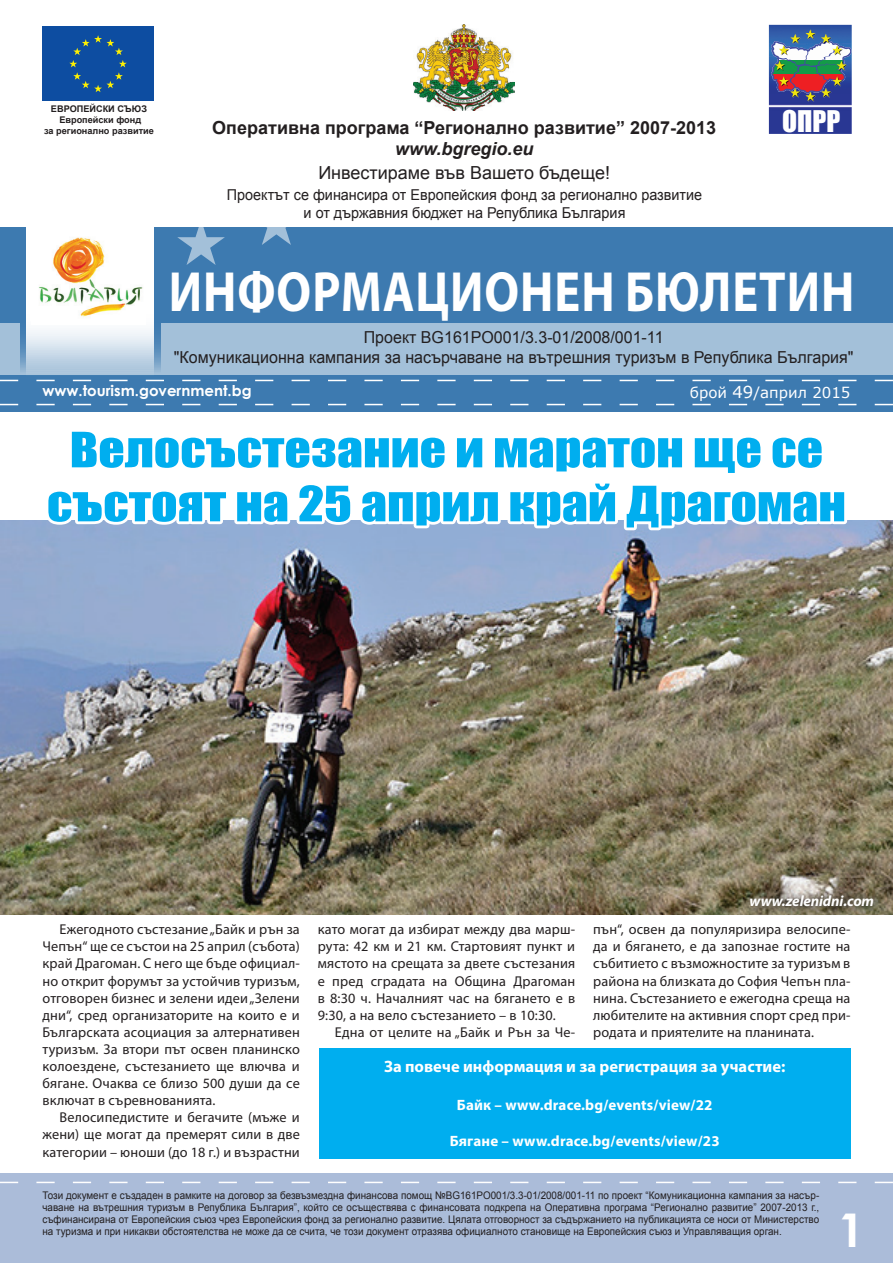
<style>
.page{position:relative;width:893px;height:1263px;background:#fff}
.page>*{position:absolute;margin:0;border:0;box-sizing:border-box;transform-origin:0 0}
.t1{font:700 57px "Myriad Pro";letter-spacing:.02em;color:#fff;scale:.85 1}
.t2{font:700 46.5px "Century Gothic";color:#fff}
.t3{font:45px/54px "Impact";color:#00aeef;text-align:center;scale:1.15 1}
.t4{font:27.6px "Impact";color:#fff}
.t5{font:700 18px "Arial";color:#231f20}
.t6{font:18px "Arial";color:#231f20}
.t7{font:italic 700 18px "Arial";color:#231f20}
.t8{font:16.5px/19.8px "Arial";color:#231f20;text-align:center}
.t9{font:700 16.5px "Myriad Pro";color:#fff}
.t10{font:15px/18px "Arial";color:#231f20;text-align:center;scale:.96 1}
.t11{font:700 15px "Myriad Pro";letter-spacing:.01em;color:#fff}
.t12{font:700 15px "Century Gothic";color:#fff}
.t13{font:italic 700 15px "Myriad Pro";letter-spacing:-.01em;color:#fff}
.t14{font:15px "Verdana";color:#fff}
.t15{font:14.25px/17.1px "Myriad Pro";letter-spacing:.01em;color:#231f20;text-align:justify}
.t16{font:10.5px/12px "Arial";color:#231f20;text-align:justify;scale:.94 1}
.t17{font:700 9.15px/10.9px "Arial";color:#231f20;text-align:center}
.s1{font-size:16.5px}
</style>
<div class="page">
<div style="left:0;top:1174px;width:893px;height:89px;background:#abbcd9"></div>
<svg style="left:0;top:1182px;width:893px;height:1px"></svg>
<div style="left:0;top:227px;width:893px;height:185px;background:#3d7ab0"></div>
<svg style="left:177px;top:227px;width:48px;height:38px"></svg>
<svg style="left:262px;top:227px;width:29px;height:18px"></svg>
<div style="left:0;top:324px;width:893px;height:51px;background:#a3c0d9"></div>
<svg style="left:0;top:380px;width:893px;height:1px"></svg>
<div style="left:42px;top:27px;width:112px;height:74px;background:#0d4da1"></div>
<svg style="left:42px;top:26px;width:85px;height:66px"></svg>
<img style="left:769px;top:25px;width:83px;height:109px">
<img style="left:771px;top:29px;width:81px;height:73px">
<img style="left:414px;top:25px;width:100px;height:85px">
<svg style="left:20px;top:324px;width:140px;height:58px"></svg>
<svg style="left:26px;top:227px;width:128px;height:155px"></svg>
<div style="left:31px;top:230px;width:115px;height:95px;background:#fff"></div>
<img style="left:39px;top:237px;width:104px;height:80px">
<img style="left:0;top:538px;width:893px;height:376px">
<svg style="left:0;top:403px;width:893px;height:135px"></svg>
<div style="left:319px;top:1048px;width:531px;height:110px;background:#00aeef"></div>
<svg style="left:743px;top:888px;width:140px;height:27px;background:#766e5b"></svg>
<p class="t17" style="left:44px;top:103px;width:111px">ЕВРОПЕЙСКИ СЪЮЗ<br>Европейски фонд<br>за регионално развитие</p>
<p class="t5" style="left:212px;top:115px;width:505px">Оперативна програма “Регионално развитие” 2007-2013</p>
<h3 class="t4" style="left:782px;top:99px;width:60px">ОПРР</h3>
<p class="t7" style="left:395px;top:137px;width:140px">www.bgregio.eu</p>
<p class="t6" style="left:318px;top:161px;width:293px">Инвестираме във Вашето бъдеще!</p>
<p class="t10" style="left:227px;top:186px;width:497px">Проектът се финансира от Европейския фонд за регионално развитие и от държавния бюджет на Република България</p>
<h1 class="t1" style="left:169px;top:254px;width:808px">информационен бюлетин</h1>
<p class="t8" style="left:174px;top:328px;width:681px">Проект BG161PO001/3.3-01/2008/001-11<br>"Комуникационна кампания за насърчаване на вътрешния туризъм в Република България"</p>
<p class="t12" style="left:43px;top:379px;width:211px">www.tourism.government.bg</p>
<p class="t14" style="left:690px;top:382px;width:162px">брой <span class="s1">49</span>/април 2015</p>
<h3 class="t3" style="left:47px;top:421px;width:696px">Велосъстезание и маратон ще се състоят на 25 април край Драгоман</h3>
<p class="t15" style="left:43px;top:921px;width:259px;text-indent:17px">Ежегодното състезание „Байк и рън за Чепън“ ще се състои на 25 април (събота) край Драгоман. С него ще бъде официал&shy;но открит форумът за устойчив туризъм, отговорен бизнес и зелени идеи „Зелени дни“, сред организаторите на които е и Българската асоциация за алтернативен туризъм. За втори път освен планинско колоездене, състезанието ще влючва и бягане. Очаква се близо 500 души да се включат в съревнованията.</p>
<p class="t15" style="left:43px;top:1109px;width:259px;text-indent:17px">Велосипедистите и бегачите (мъже и жени) ще могат да премерят сили в две категории – юноши (до 18 г.) и възрастни</p>
<p class="t15" style="left:318px;top:921px;width:259px">като могат да избират между два марш&shy;рута: 42 км и 21 км. Стартовият пункт и мястото на срещата за двете състезания е пред сградата на Община Драгоман в 8:30 ч. Началният час на бягането е в 9:30, а на вело състезанието – в 10:30.</p>
<p class="t15" style="left:335px;top:1023px;width:242px">Една от целите на „Байк и Рън за Че-</p>
<p class="t13" style="left:749px;top:891px;width:126px">www.zelenidni.com</p>
<p class="t15" style="left:593px;top:921px;width:259px">пън“, освен да популяризира велосипе&shy;да и бягането, е да запознае гостите на събитието с възможностите за туризъм в района на близката до София Чепън пла&shy;нина. Състезанието е ежегодна среща на любителите на активния спорт сред при&shy;родата и приятелите на планината.</p>
<p class="t9" style="left:384px;top:1056px;width:403px">За повече информация и за регистрация за участие:</p>
<p class="t11" style="left:457px;top:1095px;width:257px">Байк – www.drace.bg/events/view/22</p>
<p class="t11" style="left:450px;top:1131px;width:271px">Бягане – www.drace.bg/events/view/23</p>
<p class="t16" style="left:43px;top:1190px;width:828px">Този документ е създаден в рамките на договор за безвъзмездна финансова помощ №BG161PO001/3.3-01/2008/001-11 по проект “Комуникационна кампания за насър&shy;чаване на вътрешния туризъм в Република България”, който се осъществява с финансовата подкрепа на Оперативна програма “Регионално развитие” 2007-2013 г., съфинансирана от Европейския съюз чрез Европейския фонд за регионално развитие. Цялата отговорност за съдържанието на публикацията се носи от Министерство на туризма и при никакви обстоятелства не може да се счита, че този документ отразява официалното становище на Европейския съюз и Управляващия орган.</p>
<h2 class="t2" style="left:838px;top:1195px;width:28px">1</h2>
</div>
